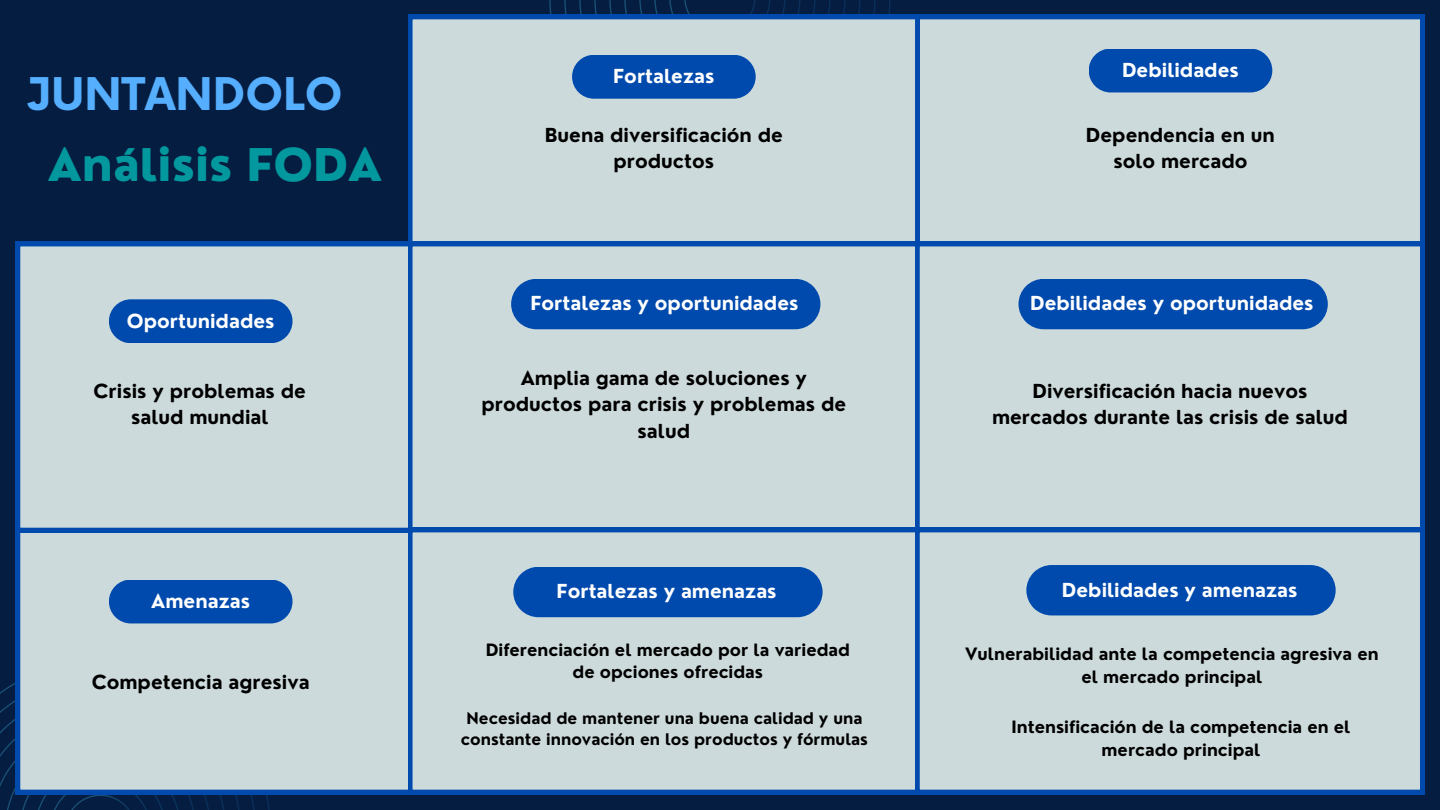
<style>
.page{position:relative;width:1440px;height:810px;background:#051d40}
.page>*{position:absolute;margin:0;border:0;box-sizing:border-box;transform-origin:0 0}
.t1{font:800 43.9px "Nourd";color:#03989e}
.t2{font:700 43.9px "Now";color:#56aeff}
.t3{font:700 18.8px/26.2px "Nourd";color:#000;text-align:center}
.t4{font:700 18.8px "Nourd";color:#fff}
.t5{font:700 16.6px/22.5px "Nourd";color:#000;text-align:center}
.t6{font:700 15.7px/21.2px "Nourd";color:#000;text-align:center}
</style>
<div class="page">
<svg style="left:549px;top:0;width:341px;height:15px"></svg>
<svg style="left:0;top:589px;width:249px;height:221px"></svg>
<div style="left:16px;top:532px;width:392px;height:262px;background:#cddadb"></div>
<div style="left:920px;top:15px;width:504px;height:227px;background:#cddadb"></div>
<div style="left:408px;top:15px;width:512px;height:227px;background:#cddadb"></div>
<div style="left:16px;top:242px;width:392px;height:290px;background:#cddadb"></div>
<div style="left:408px;top:242px;width:507px;height:286px;background:#cddadb"></div>
<div style="left:408px;top:528px;width:507px;height:266px;background:#cddadb"></div>
<div style="left:915px;top:242px;width:509px;height:286px;background:#cddadb"></div>
<div style="left:915px;top:528px;width:509px;height:266px;background:#cddadb"></div>
<div style="left:109px;top:299px;width:184px;height:44px;background:#004aad;border-radius:22px"></div>
<div style="left:572px;top:55px;width:184px;height:44px;background:#004aad;border-radius:22px"></div>
<div style="left:109px;top:580px;width:184px;height:43px;background:#004aad;border-radius:22px"></div>
<div style="left:1089px;top:49px;width:183px;height:43px;background:#004aad;border-radius:22px"></div>
<div style="left:511px;top:279px;width:309px;height:50px;background:#004aad"></div>
<div style="left:1019px;top:279px;width:309px;height:50px;background:#004aad"></div>
<div style="left:513px;top:567px;width:310px;height:50px;background:#004aad"></div>
<div style="left:1026px;top:565px;width:310px;height:50px;background:#004aad"></div>
<p class="t2" style="left:26px;top:71px;width:318px">JUNTANDOLO</p>
<p class="t1" style="left:48px;top:137px;width:336px">Análisis FODA</p>
<p class="t4" style="left:127px;top:309px;width:149px">Oportunidades</p>
<p class="t3" style="left:94px;top:378px;width:214px">Crisis y problemas de salud mundial</p>
<p class="t4" style="left:151px;top:589px;width:100px">Amenazas</p>
<p class="t3" style="left:92px;top:669px;width:220px">Competencia agresiva</p>
<p class="t4" style="left:613px;top:64px;width:103px">Fortalezas</p>
<p class="t3" style="left:545px;top:122px;width:240px">Buena diversificación de productos</p>
<p class="t4" style="left:1122px;top:58px;width:118px">Debilidades</p>
<p class="t3" style="left:1086px;top:122px;width:191px">Dependencia en un solo mercado</p>
<p class="t4" style="left:531px;top:292px;width:269px">Fortalezas y oportunidades</p>
<p class="t4" style="left:1030px;top:292px;width:285px">Debilidades y oportunidades</p>
<p class="t3" style="left:481px;top:365px;width:366px">Amplia gama de soluciones y productos para crisis y problemas de salud</p>
<p class="t3" style="left:992px;top:378px;width:357px">Diversificación hacia nuevos mercados durante las crisis de salud</p>
<p class="t4" style="left:557px;top:580px;width:221px">Fortalezas y amenazas</p>
<p class="t4" style="left:1062px;top:578px;width:237px">Debilidades y amenazas</p>
<p class="t5" style="left:486px;top:638px;width:366px">Diferenciación el mercado por la variedad de opciones ofrecidas</p>
<p class="t6" style="left:461px;top:707px;width:409px">Necesidad de mantener una buena calidad y una constante innovación en los productos y fórmulas</p>
<p class="t5" style="left:965px;top:642px;width:415px;line-height:23.2px">Vulnerabilidad ante la competencia agresiva en el mercado principal</p>
<p class="t5" style="left:1012px;top:716px;width:340px">Intensificación de la competencia en el mercado principal</p>
</div>
